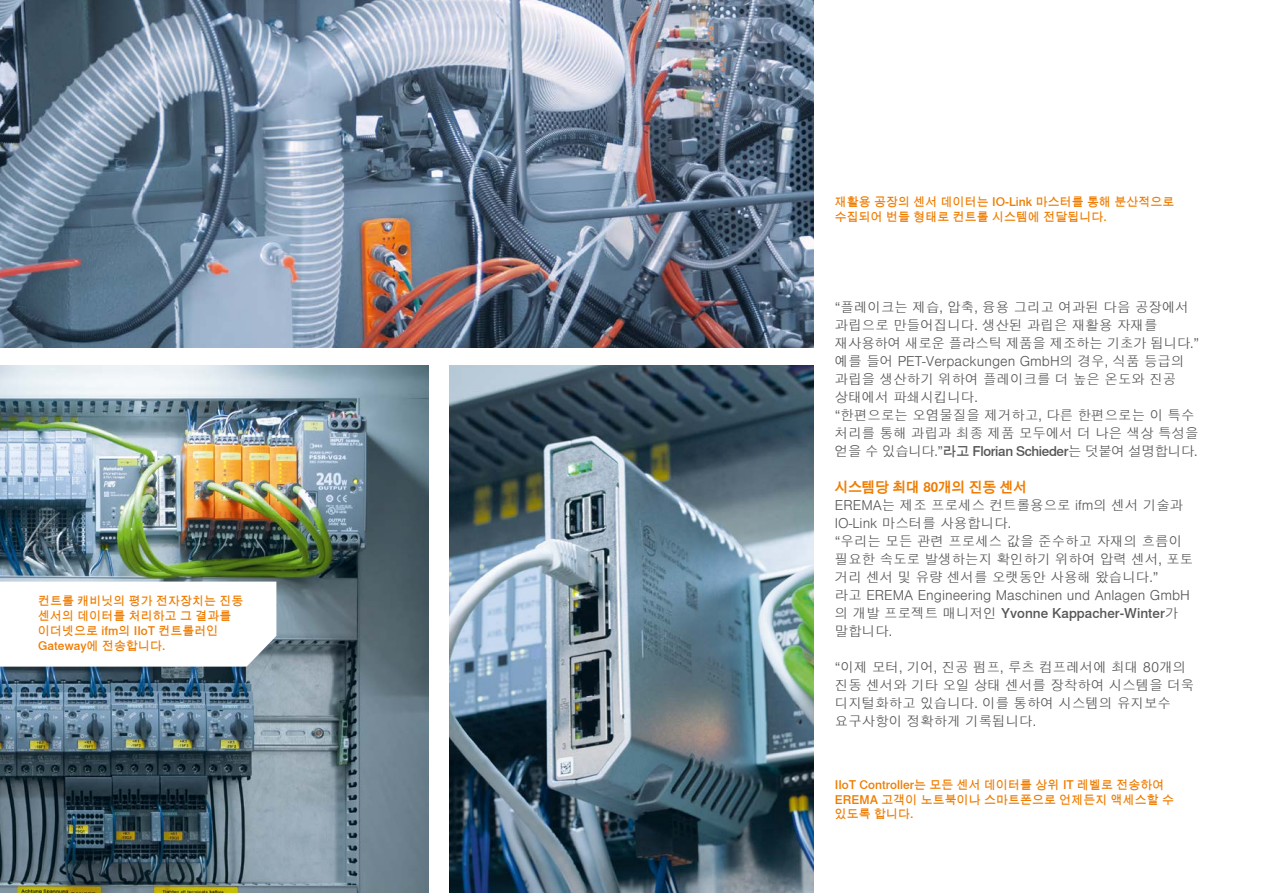
<style>
.page{position:relative;width:1263px;height:893px;background:#fff}
.page>*{position:absolute;margin:0;border:0;box-sizing:border-box;transform-origin:0 0}
.Fließtext_9pt_verschachtelt{font:300 13.5px/18px "Nimbus Sans Global";color:#565656}
.Fließtext_9pt_headline_orange{font:700 13.5px "Nimbus Sans Global";color:#ef7c00}
.Bildunterschrift_libü{font:500 12px/14.9px "Nimbus Sans Global";color:#ef7c00}
.s1{font-weight:500}
</style>
<div class="page">
<img style="left:0;top:0;width:814px;height:348px">
<img style="left:449px;top:366px;width:365px;height:527px">
<img style="left:0;top:366px;width:428px;height:527px">
<svg style="left:0;top:582px;width:276px;height:85px"></svg>
<p class="Bildunterschrift_libü" style="left:38px;top:594px;width:207px">컨트롤 캐비닛의 평가 전자장치는 진동 센서의 데이터를 처리하고 그 결과를 이더넷으로 ifm의 IIoT 컨트롤러인<br>Gateway에 전송합니다.</p>
<p class="Bildunterschrift_libü" style="left:835px;top:195px;width:341px">재활용 공장의 센서 데이터는 IO-Link 마스터를 통해 분산적으로 수집되어 번들 형태로 컨트롤 시스템에 전달됩니다.</p>
<p class="Fließtext_9pt_verschachtelt" style="left:835px;top:298px;width:366px">“플레이크는 제습, 압축, 융용 그리고 여과된 다음 공장에서 과립으로 만들어집니다. 생산된 과립은 재활용 자재를 재사용하여 새로운 플라스틱 제품을 제조하는 기초가 됩니다.”</p>
<p class="Fließtext_9pt_verschachtelt" style="left:835px;top:352px;width:365px">예를 들어 PET-Verpackungen GmbH의 경우, 식품 등급의 과립을 생산하기 위하여 플레이크를 더 높은 온도와 진공 상태에서 파쇄시킵니다.<br>“한편으로는 오염물질을 제거하고, 다른 한편으로는 이 특수 처리를 통해 과립과 최종 제품 모두에서 더 나은 색상 특성을 얻을 수 있습니다.”<span class="s1">라고 Florian Schieder</span>는 덧붙여 설명합니다.</p>
<p class="Fließtext_9pt_headline_orange" style="left:835px;top:479px;width:194px">시스템당 최대 80개의 진동 센서</p>
<p class="Fließtext_9pt_verschachtelt" style="left:835px;top:496px;width:350px">EREMA는 제조 프로세스 컨트롤용으로 ifm의 센서 기술과<br>IO-Link 마스터를 사용합니다.</p>
<p class="Fließtext_9pt_verschachtelt" style="left:835px;top:532px;width:360px">“우리는 모든 관련 프로세스 값을 준수하고 자재의 흐름이 필요한 속도로 발생하는지 확인하기 위하여 압력 센서, 포토 거리 센서 및 유량 센서를 오랫동안 사용해 왔습니다.”<br>라고 EREMA Engineering Maschinen und Anlagen GmbH 의 개발 프로젝트 매니저인 <span class="s1">Yvonne Kappacher-Winter</span>가 말합니다.</p>
<p class="Fließtext_9pt_verschachtelt" style="left:835px;top:658px;width:361px">“이제 모터, 기어, 진공 펌프, 루츠 컴프레서에 최대 80개의 진동 센서와 기타 오일 상태 센서를 장착하여 시스템을 더욱 디지털화하고 있습니다. 이를 통하여 시스템의 유지보수 요구사항이 정확하게 기록됩니다.</p>
<p class="Bildunterschrift_libü" style="left:835px;top:777px;width:341px">IIoT Controller는 모든 센서 데이터를 상위 IT 레벨로 전송하여<br>EREMA 고객이 노트북이나 스마트폰으로 언제든지 액세스할 수 있도록 합니다.</p>
</div>
